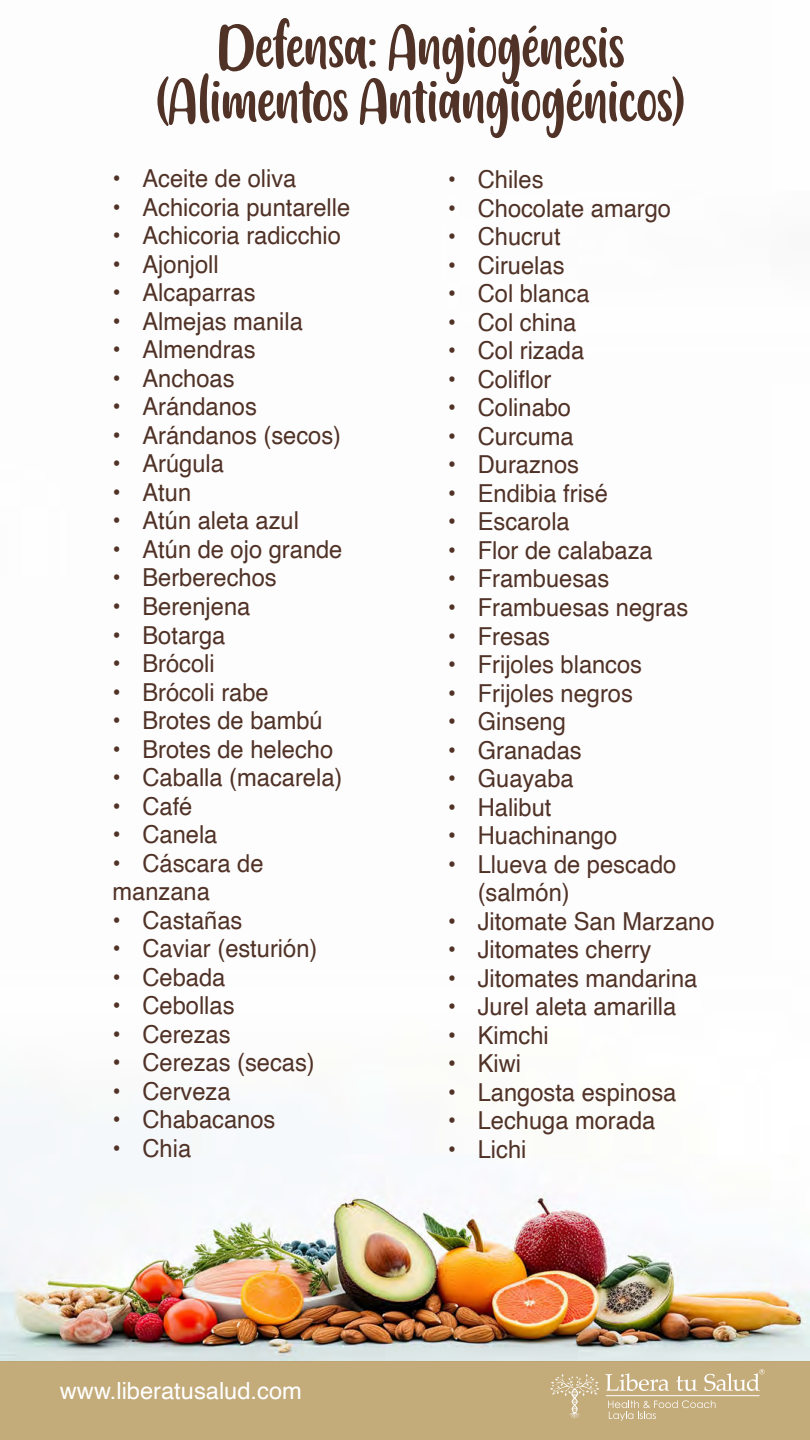
<style>
.page{position:relative;width:810px;height:1440px;background:#fff}
.page>*{position:absolute;margin:0;border:0;box-sizing:border-box;transform-origin:0 0}
.t1{font:61.5px/54px "Friendly Schoolmates";letter-spacing:-.02em;color:#503227;text-align:center;scale:.96 1}
.t2{font:24.75px/28.5px "Helvetica";color:#503227;scale:.96 1}
.t3{font:23.7px "Helvetica";color:#fff}
</style>
<div class="page">
<img style="left:0;top:1119px;width:810px;height:242px">
<div style="left:0;top:1361px;width:810px;height:79px;background:#c3ab7a"></div>
<svg style="left:608px;top:1400px;width:108px;height:21px"></svg>
<svg style="left:605px;top:1373px;width:64px;height:18px"></svg>
<svg style="left:676px;top:1376px;width:21px;height:15px"></svg>
<svg style="left:550px;top:1374px;width:49px;height:45px"></svg>
<hr style="left:606px;top:1395px;width:153px;height:1px;background:#fff">
<svg style="left:704px;top:1369px;width:60px;height:22px"></svg>
<h1 class="t1" style="left:156px;top:22px;width:553px">Defensa: Angiogénesis (Alimentos Antiangiogénicos)</h1>
<p class="t2" style="left:112px;top:165px;width:193px">• Aceite de oliva</p>
<p class="t2" style="left:112px;top:194px;width:249px">• Achicoria puntarelle</p>
<p class="t2" style="left:112px;top:222px;width:240px">• Achicoria radicchio</p>
<p class="t2" style="left:112px;top:251px;width:112px">• Ajonjoll</p>
<p class="t2" style="left:112px;top:279px;width:151px">• Alcaparras</p>
<p class="t2" style="left:112px;top:308px;width:200px">• Almejas manila</p>
<p class="t2" style="left:112px;top:336px;width:151px">• Almendras</p>
<p class="t2" style="left:112px;top:365px;width:129px">• Anchoas</p>
<p class="t2" style="left:112px;top:393px;width:152px">• Arándanos</p>
<p class="t2" style="left:112px;top:422px;width:240px">• Arándanos (secos)</p>
<p class="t2" style="left:112px;top:450px;width:118px">• Arúgula</p>
<p class="t2" style="left:112px;top:479px;width:83px">• Atun</p>
<p class="t2" style="left:112px;top:507px;width:196px">• Atún aleta azul</p>
<p class="t2" style="left:112px;top:536px;width:241px">• Atún de ojo grande</p>
<p class="t2" style="left:112px;top:564px;width:173px">• Berberechos</p>
<p class="t2" style="left:112px;top:593px;width:145px">• Berenjena</p>
<p class="t2" style="left:112px;top:621px;width:119px">• Botarga</p>
<p class="t2" style="left:112px;top:650px;width:108px">• Brócoli</p>
<p class="t2" style="left:112px;top:678px;width:164px">• Brócoli rabe</p>
<p class="t2" style="left:112px;top:707px;width:220px">• Brotes de bambú</p>
<p class="t2" style="left:112px;top:735px;width:231px">• Brotes de helecho</p>
<p class="t2" style="left:112px;top:764px;width:241px">• Caballa (macarela)</p>
<p class="t2" style="left:112px;top:792px;width:85px">• Café</p>
<p class="t2" style="left:112px;top:821px;width:111px">• Canela</p>
<p class="t2" style="left:112px;top:849px;width:159px">• Cáscara de manzana</p>
<p class="t2" style="left:112px;top:906px;width:137px">• Castañas</p>
<p class="t2" style="left:112px;top:935px;width:215px">• Caviar (esturión)</p>
<p class="t2" style="left:112px;top:963px;width:119px">• Cebada</p>
<p class="t2" style="left:112px;top:992px;width:129px">• Cebollas</p>
<p class="t2" style="left:112px;top:1020px;width:125px">• Cerezas</p>
<p class="t2" style="left:112px;top:1049px;width:212px">• Cerezas (secas)</p>
<p class="t2" style="left:112px;top:1078px;width:125px">• Cerveza</p>
<p class="t2" style="left:112px;top:1106px;width:171px">• Chabacanos</p>
<p class="t2" style="left:112px;top:1135px;width:83px">• Chia</p>
<p class="t2" style="left:448px;top:166px;width:101px">• Chiles</p>
<p class="t2" style="left:448px;top:195px;width:234px">• Chocolate amargo</p>
<p class="t2" style="left:448px;top:223px;width:119px">• Chucrut</p>
<p class="t2" style="left:448px;top:252px;width:123px">• Ciruelas</p>
<p class="t2" style="left:448px;top:280px;width:149px">• Col blanca</p>
<p class="t2" style="left:448px;top:309px;width:136px">• Col china</p>
<p class="t2" style="left:448px;top:337px;width:144px">• Col rizada</p>
<p class="t2" style="left:448px;top:366px;width:109px">• Coliflor</p>
<p class="t2" style="left:448px;top:394px;width:130px">• Colinabo</p>
<p class="t2" style="left:448px;top:423px;width:133px">• Curcuma</p>
<p class="t2" style="left:448px;top:451px;width:138px">• Duraznos</p>
<p class="t2" style="left:448px;top:480px;width:168px">• Endibia frisé</p>
<p class="t2" style="left:448px;top:508px;width:129px">• Escarola</p>
<p class="t2" style="left:448px;top:537px;width:215px">• Flor de calabaza</p>
<p class="t2" style="left:448px;top:565px;width:170px">• Frambuesas</p>
<p class="t2" style="left:448px;top:594px;width:252px">• Frambuesas negras</p>
<p class="t2" style="left:448px;top:622px;width:108px">• Fresas</p>
<p class="t2" style="left:448px;top:651px;width:204px">• Frijoles blancos</p>
<p class="t2" style="left:448px;top:679px;width:194px">• Frijoles negros</p>
<p class="t2" style="left:448px;top:708px;width:125px">• Ginseng</p>
<p class="t2" style="left:448px;top:736px;width:141px">• Granadas</p>
<p class="t2" style="left:448px;top:765px;width:133px">• Guayaba</p>
<p class="t2" style="left:448px;top:793px;width:109px">• Halibut</p>
<p class="t2" style="left:448px;top:822px;width:178px">• Huachinango</p>
<p class="t2" style="left:478px;top:850px;width:208px;text-indent:-30px">• Llueva de pescado (salmón)</p>
<p class="t2" style="left:448px;top:907px;width:279px">• Jitomate San Marzano</p>
<p class="t2" style="left:448px;top:936px;width:214px">• Jitomates cherry</p>
<p class="t2" style="left:448px;top:964px;width:262px">• Jitomates mandarina</p>
<p class="t2" style="left:448px;top:993px;width:240px">• Jurel aleta amarilla</p>
<p class="t2" style="left:448px;top:1022px;width:107px">• Kimchi</p>
<p class="t2" style="left:448px;top:1050px;width:78px">• Kiwi</p>
<p class="t2" style="left:448px;top:1079px;width:240px">• Langosta espinosa</p>
<p class="t2" style="left:448px;top:1107px;width:218px">• Lechuga morada</p>
<p class="t2" style="left:448px;top:1136px;width:83px">• Lichi</p>
<p class="t3" style="left:60px;top:1373px;width:244px">www.liberatusalud.com</p>
</div>
